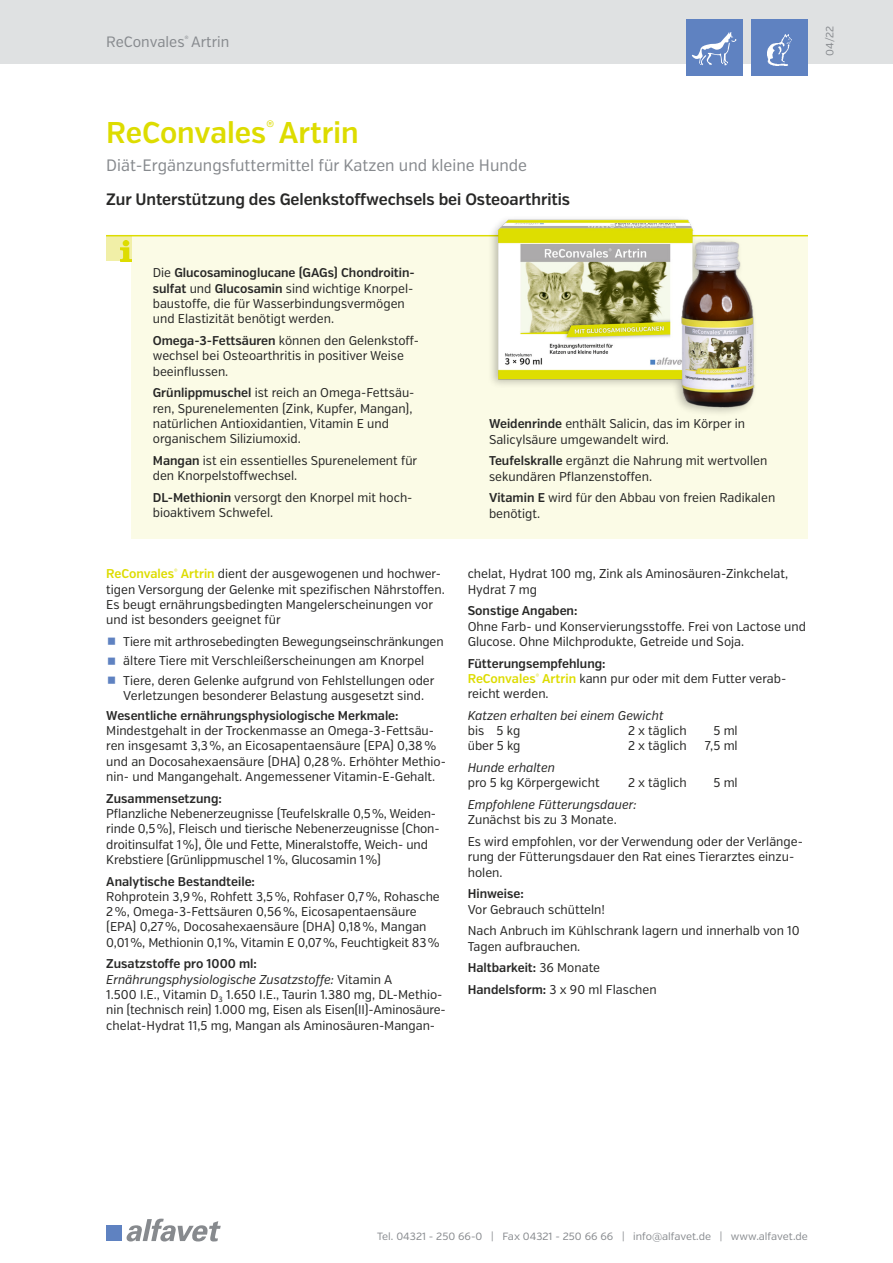
<style>
.page{position:relative;width:893px;height:1263px;background:#fff}
.page>*{position:absolute;margin:0;border:0;box-sizing:border-box;transform-origin:0 0}
.t1{font:600 30px "Verb Cond";color:#dddc00}
.t2{font:600 16.5px "Verb Cond";letter-spacing:-.005em;color:#282827}
.t3{font:16.5px "Verb Cond";color:#878a8e}
.t4{font:15px "Verb Cond";color:#878a8e}
.t5{font:12.75px/15.3px "Verb Cond";color:#282827}
.t6{font:600 12.75px "Verb Cond";color:#282827}
.t7{font:italic 12.75px "Verb Cond";color:#282827}
.t8{font:10.5px "Verb";color:#878a8e}
.s1{font-weight:600}
.s2{font-weight:600;color:#dddc00}
.s3{font-style:italic}
</style>
<div class="page">
<div style="left:0;top:0;width:893px;height:64px;background:#dfe1e2"></div>
<svg style="left:126px;top:1218px;width:95px;height:23px"></svg>
<div style="left:106px;top:1225px;width:16px;height:16px;background:#5f82c1"></div>
<div style="left:751px;top:19px;width:57px;height:57px;background:#5f82c1"></div>
<img style="left:768px;top:35px;width:23px;height:30px">
<div style="left:686px;top:19px;width:56px;height:57px;background:#5f82c1"></div>
<svg style="left:692px;top:32px;width:44px;height:33px"></svg>
<div style="left:131px;top:236px;width:677px;height:303px;background:#fbfbe6"></div>
<div style="left:106px;top:236px;width:26px;height:25px;background:#f1efa7"></div>
<img style="left:121px;top:241px;width:11px;height:20px">
<hr style="left:106px;top:235px;width:702px;height:1px;background:#dddc00">
<img style="left:476px;top:219px;width:302px;height:194px">
<p class="t4" style="left:106px;top:33px;width:125px">ReConvales<sup>®</sup> Artrin</p>
<p class="t8" style="left:823px;top:56px;width:32px;rotate:-90deg">04/22</p>
<h1 class="t1" style="left:106px;top:115px;width:254px">ReConvales<sup>®</sup> Artrin</h1>
<p class="t3" style="left:106px;top:156px;width:422px">Diät-Ergänzungsfuttermittel für Katzen und kleine Hunde</p>
<p class="t2" style="left:106px;top:189px;width:465px">Zur Unterstützung des Gelenkstoffwechsels bei Osteoarthritis</p>
<p class="t5" style="left:153px;top:266px;width:263px">Die <span class="s1">Glucosaminoglucane (GAGs) Chondroitin&shy;sulfat</span> und <span class="s1">Glucosamin</span> sind wichtige Knorpel&shy;baustoffe, die für Wasserbindungsvermögen und Elastizität benötigt werden.</p>
<p class="t5" style="left:153px;top:333px;width:268px"><span class="s1">Omega-3-Fettsäuren</span> können den Gelenkstoff&shy;wechsel bei Osteoarthritis in positiver Weise beeinflussen.</p>
<p class="t5" style="left:153px;top:385px;width:263px"><span class="s1">Grünlippmuschel</span> ist reich an Omega-Fettsäu&shy;ren, Spurenelementen (Zink, Kupfer, Mangan), natürlichen Antioxidantien, Vitamin E und organischem Siliziumoxid.</p>
<p class="t5" style="left:153px;top:453px;width:266px"><span class="s1">Mangan</span> ist ein essentielles Spurenelement für den Knorpelstoffwechsel.</p>
<p class="t5" style="left:153px;top:490px;width:261px"><span class="s1">DL-Methionin</span> versorgt den Knorpel mit hoch&shy;bioaktivem Schwefel.</p>
<p class="t5" style="left:106px;top:566px;width:340px"><span class="s2">ReConvales</span><sup>®</sup> <span class="s2">Artrin</span> dient der ausgewogenen und hochwer&shy;tigen Versorgung der Gelenke mit spezifischen Nährstoffen.<br>Es beugt ernährungsbedingten Mangelerscheinungen vor und ist besonders geeignet für</p>
<p class="t5" style="left:123px;top:632px;width:322px;line-height:19.5px">Tiere mit arthrosebedingten Bewegungseinschränkungen ältere Tiere mit Verschleißerscheinungen am Knorpel<br>Tiere, deren Gelenke aufgrund von Fehlstellungen oder</p>
<p class="t5" style="left:123px;top:688px;width:302px">Verletzungen besonderer Belastung ausgesetzt sind.</p>
<p class="t6" style="left:106px;top:708px;width:294px">Wesentliche ernährungsphysiologische Merkmale:</p>
<p class="t5" style="left:106px;top:723px;width:341px">Mindestgehalt in der Trockenmasse an Omega-3-Fettsäu&shy;ren insgesamt 3,3%, an Eicosapentaensäure (EPA) 0,38% und an Docosahexaensäure (DHA) 0,28%. Erhöhter Methio&shy;nin- und Mangangehalt. Angemessener Vitamin-E-Gehalt.</p>
<p class="t6" style="left:106px;top:791px;width:117px">Zusammensetzung:</p>
<p class="t5" style="left:106px;top:806px;width:335px">Pflanzliche Nebenerzeugnisse (Teufelskralle 0,5%, Weiden&shy;rinde 0,5%), Fleisch und tierische Nebenerzeugnisse (Chon&shy;droitinsulfat 1%), Öle und Fette, Mineralstoffe, Weich- und Krebstiere (Grünlippmuschel 1%, Glucosamin 1%)</p>
<p class="t6" style="left:106px;top:873px;width:150px">Analytische Bestandteile:</p>
<p class="t5" style="left:106px;top:889px;width:335px">Rohprotein 3,9%, Rohfett 3,5%, Rohfaser 0,7%, Rohasche 2%, Omega-3-Fettsäuren 0,56%, Eicosapentaensäure (EPA) 0,27%, Docosahexaensäure (DHA) 0,18%, Mangan 0,01%, Methionin 0,1%, Vitamin E 0,07%, Feuchtigkeit 83%</p>
<p class="t5" style="left:106px;top:956px;width:341px"><span class="s1">Zusatzstoffe pro 1000 ml:<br></span><span class="s3">Ernährungsphysiologische Zusatzstoffe:</span> Vitamin A<br>1.500 I.E., Vitamin D<sub>3</sub> 1.650 I.E., Taurin 1.380 mg, DL-Methio&shy;nin (technisch rein) 1.000 mg, Eisen als Eisen(II)-Aminosäure&shy;chelat-Hydrat 11,5 mg, Mangan als Aminosäuren-Mangan-</p>
<p class="t5" style="left:489px;top:416px;width:257px"><span class="s1">Weidenrinde</span> enthält Salicin, das im Körper in<br>Salicylsäure umgewandelt wird.</p>
<p class="t5" style="left:489px;top:453px;width:280px"><span class="s1">Teufelskralle</span> ergänzt die Nahrung mit wertvollen sekundären Pflanzenstoffen.</p>
<p class="t5" style="left:489px;top:490px;width:288px"><span class="s1">Vitamin E</span> wird für den Abbau von freien Radikalen benötigt.</p>
<p class="t5" style="left:468px;top:566px;width:322px">chelat, Hydrat 100 mg, Zink als Aminosäuren-Zinkchelat,<br>Hydrat 7 mg</p>
<p class="t6" style="left:468px;top:603px;width:111px">Sonstige Angaben:</p>
<p class="t5" style="left:468px;top:619px;width:340px">Ohne Farb- und Konservierungsstoffe. Frei von Lactose und<br>Glucose. Ohne Milchprodukte, Getreide und Soja.</p>
<p class="t5" style="left:468px;top:656px;width:320px"><span class="s1">Fütterungsempfehlung:<br></span><span class="s2">ReConvales</span><sup>®</sup> <span class="s2">Artrin</span> kann pur oder mit dem Futter verab&shy;reicht werden.</p>
<p class="t7" style="left:468px;top:708px;width:197px">Katzen erhalten bei einem Gewicht</p>
<p class="t5" style="left:468px;top:723px;width:54px">bis 5 kg</p>
<p class="t5" style="left:628px;top:723px;width:60px">2 x täglich</p>
<p class="t5" style="left:713px;top:723px;width:26px">5 ml</p>
<p class="t5" style="left:468px;top:738px;width:54px">über 5 kg</p>
<p class="t5" style="left:628px;top:738px;width:60px">2 x täglich</p>
<p class="t5" style="left:705px;top:738px;width:34px">7,5 ml</p>
<p class="t7" style="left:468px;top:760px;width:89px">Hunde erhalten</p>
<p class="t5" style="left:468px;top:775px;width:133px">pro 5 kg Körpergewicht</p>
<p class="t5" style="left:628px;top:775px;width:60px">2 x täglich</p>
<p class="t5" style="left:713px;top:775px;width:26px">5 ml</p>
<p class="t7" style="left:468px;top:797px;width:170px">Empfohlene Fütterungsdauer:</p>
<p class="t5" style="left:468px;top:809px;width:337px;line-height:21.6px">Zunächst bis zu 3 Monate.<br>Es wird empfohlen, vor der Verwendung oder der Verlänge-</p>
<p class="t5" style="left:468px;top:849px;width:328px">rung der Fütterungsdauer den Rat eines Tierarztes einzu&shy;holen.</p>
<p class="t6" style="left:468px;top:886px;width:58px">Hinweise:</p>
<p class="t5" style="left:468px;top:898px;width:334px;line-height:21.6px">Vor Gebrauch schütteln!<br>Nach Anbruch im Kühlschrank lagern und innerhalb von 10</p>
<p class="t5" style="left:468px;top:935px;width:190px;line-height:21.8px">Tagen aufbrauchen.<br><span class="s1">Haltbarkeit:</span> 36 Monate<br><span class="s1">Handelsform:</span> 3 x 90 ml Flaschen</p>
<p class="t8" style="left:377px;top:1229px;width:432px">Tel. 04321 - 250 66-0 | Fax 04321 - 250 66 66 | info@alfavet.de | www.alfavet.de</p>
</div>
